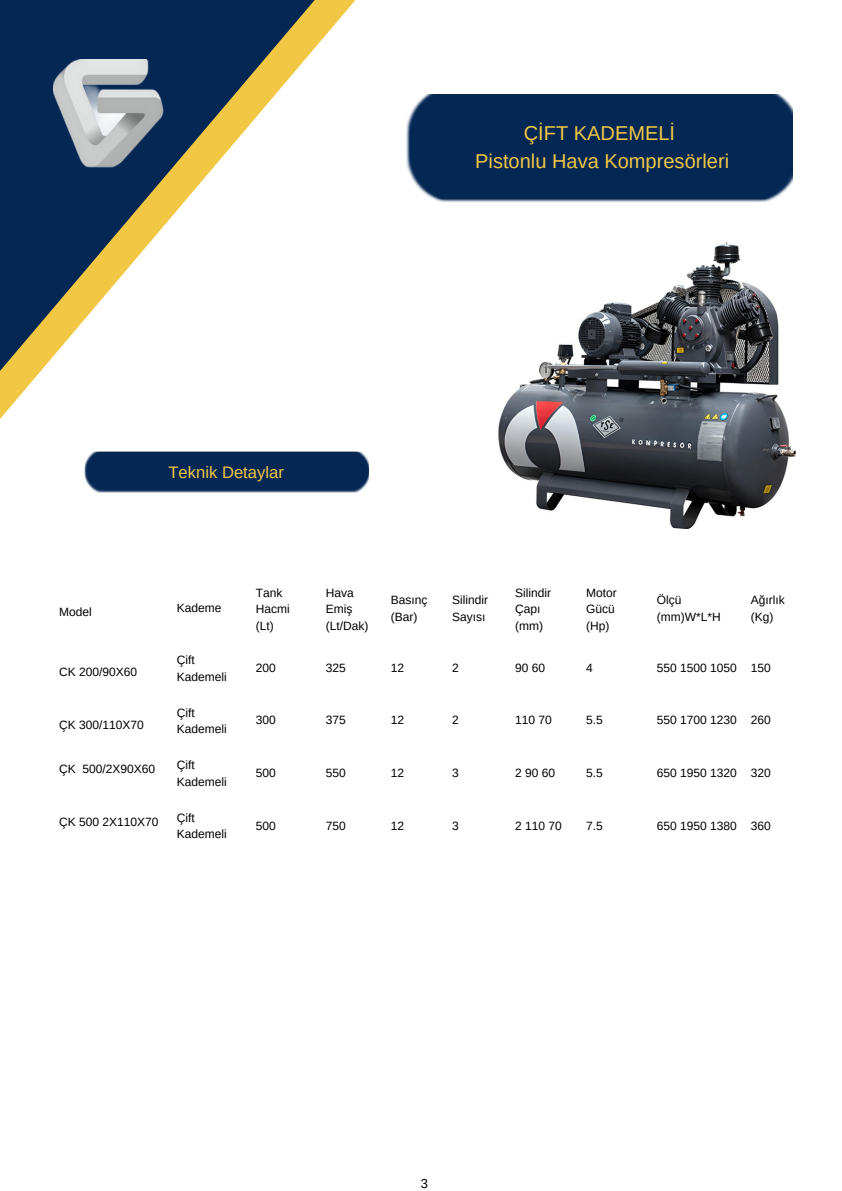
<style>
.page{position:relative;width:842px;height:1191px;background:#fff}
.page>*{position:absolute;margin:0;border:0;box-sizing:border-box;transform-origin:0 0}
.t1{font:20.1px "Arimo";color:#f2c744}
.t2{font:16.6px "Arimo";color:#f2c744}
.t3{font:13px "Arimo";color:#000}
.t4{font:12px/16.5px "Arimo";color:#000}
</style>
<div class="page">
<img style="left:406px;top:94px;width:386px;height:109px">
<img style="left:84px;top:452px;width:284px;height:40px">
<svg style="left:0;top:0;width:355px;height:419px"></svg>
<img style="left:498px;top:242px;width:299px;height:286px">
<p class="t1" style="left:524px;top:122px;width:153px">ÇİFT KADEMELİ</p>
<p class="t1" style="left:475px;top:149px;width:255px">Pistonlu Hava Kompresörleri</p>
<p class="t2" style="left:168px;top:462px;width:117px">Teknik Detaylar</p>
<p class="t4" style="left:59px;top:603px;width:34px">Model</p>
<p class="t4" style="left:177px;top:599px;width:46px">Kademe</p>
<p class="t4" style="left:256px;top:584px;width:35px">Tank<br>Hacmi (Lt)</p>
<p class="t4" style="left:326px;top:584px;width:44px">Hava<br>Emiş (Lt/Dak)</p>
<p class="t4" style="left:391px;top:591px;width:38px">Basınç (Bar)</p>
<p class="t4" style="left:452px;top:591px;width:37px">Silindir<br>Sayısı</p>
<p class="t4" style="left:515px;top:584px;width:37px">Silindir<br>Çapı (mm)</p>
<p class="t4" style="left:586px;top:584px;width:32px">Motor<br>Gücü (Hp)</p>
<p class="t4" style="left:657px;top:591px;width:65px">Ölçü (mm)W*L*H</p>
<p class="t4" style="left:751px;top:591px;width:35px">Ağırlık (Kg)</p>
<p class="t4" style="left:59px;top:663px;width:79px">CK 200/90X60</p>
<p class="t4" style="left:59px;top:716px;width:86px">ÇK 300/110X70</p>
<p class="t4" style="left:59px;top:761px;width:97px">ÇK 500/2X90X60</p>
<p class="t4" style="left:59px;top:813px;width:101px">ÇK 500 2X110X70</p>
<p class="t4" style="left:177px;top:651px;width:51px">Çift<br>Kademeli</p>
<p class="t4" style="left:177px;top:704px;width:51px">Çift<br>Kademeli</p>
<p class="t4" style="left:177px;top:756px;width:51px">Çift<br>Kademeli</p>
<p class="t4" style="left:177px;top:809px;width:51px">Çift<br>Kademeli</p>
<p class="t4" style="left:256px;top:659px;width:22px">200</p>
<p class="t4" style="left:256px;top:712px;width:22px">300</p>
<p class="t4" style="left:256px;top:764px;width:22px">500</p>
<p class="t4" style="left:256px;top:817px;width:22px">500</p>
<p class="t4" style="left:326px;top:659px;width:22px">325</p>
<p class="t4" style="left:391px;top:659px;width:15px">12</p>
<p class="t4" style="left:452px;top:659px;width:8px">2</p>
<p class="t4" style="left:326px;top:712px;width:22px">375</p>
<p class="t4" style="left:391px;top:712px;width:15px">12</p>
<p class="t4" style="left:452px;top:712px;width:8px">2</p>
<p class="t4" style="left:326px;top:764px;width:22px">550</p>
<p class="t4" style="left:391px;top:764px;width:15px">12</p>
<p class="t4" style="left:452px;top:764px;width:8px">3</p>
<p class="t4" style="left:326px;top:817px;width:22px">750</p>
<p class="t4" style="left:391px;top:817px;width:15px">12</p>
<p class="t4" style="left:452px;top:817px;width:8px">3</p>
<p class="t4" style="left:515px;top:659px;width:32px">90 60</p>
<p class="t4" style="left:586px;top:659px;width:8px">4</p>
<p class="t4" style="left:657px;top:659px;width:82px">550 1500 1050</p>
<p class="t4" style="left:751px;top:659px;width:22px">150</p>
<p class="t4" style="left:515px;top:712px;width:38px">110 70</p>
<p class="t4" style="left:586px;top:712px;width:18px">5.5</p>
<p class="t4" style="left:657px;top:712px;width:82px">550 1700 1230</p>
<p class="t4" style="left:751px;top:712px;width:22px">260</p>
<p class="t4" style="left:515px;top:764px;width:41px">2 90 60</p>
<p class="t4" style="left:586px;top:764px;width:18px">5.5</p>
<p class="t4" style="left:657px;top:764px;width:82px">650 1950 1320</p>
<p class="t4" style="left:751px;top:764px;width:22px">320</p>
<p class="t4" style="left:515px;top:817px;width:48px">2 110 70</p>
<p class="t4" style="left:586px;top:817px;width:18px">7.5</p>
<p class="t4" style="left:657px;top:817px;width:82px">650 1950 1380</p>
<p class="t4" style="left:751px;top:817px;width:22px">360</p>
<p class="t3" style="left:421px;top:1176px;width:9px">3</p>
</div>
